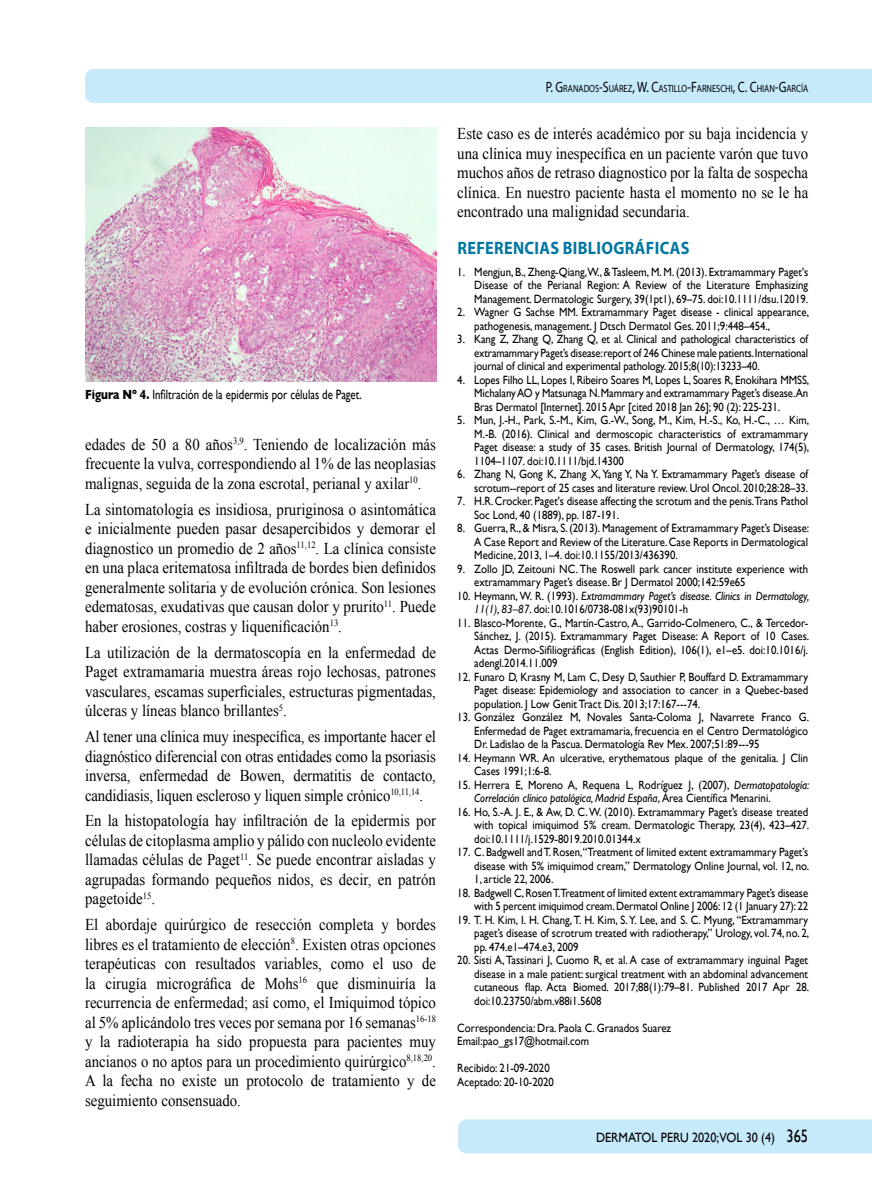
<style>
.page{position:relative;width:872px;height:1191px;background:#fff}
.page>*{position:absolute;margin:0;border:0;box-sizing:border-box;transform-origin:0 0}
.t1{font:700 18px "Myriad Pro";letter-spacing:.02em;color:#0076a3;scale:.9 1}
.t2{font:16.5px/19.5px "Times New Roman";color:#000;text-align:justify;scale:.9 1}
.t3{font:13.5px "Gill Sans";color:#000;scale:.8 1}
.t4{font:13.5px "Gill Sans";color:#000;scale:.9 1}
.t5{font:12px/13.5px "Gill Sans";color:#000;text-align:justify;scale:.9 1}
.t6{font:italic 12px/13.5px "Gill Sans";color:#000;scale:.9 1}
.t7{font:10.5px "Myriad Pro";color:#000;scale:.8 1}
.s1{font-weight:700}
.s2{font-size:15px}
.s3{font-style:normal}
.s4{font-style:italic}
.s5{font-size:18px}
</style>
<div class="page">
<div style="left:85px;top:69px;width:787px;height:34px;background:#c7eafb"></div>
<div style="left:458px;top:1119px;width:414px;height:34px;background:#c7eafb"></div>
<img style="left:85px;top:128px;width:351px;height:253px">
<p class="t3" style="left:85px;top:387px;width:347px"><span class="s1">Figura Nº 4.</span> Infiltración de la epidermis por células de Paget.</p>
<h2 class="t2" style="left:85px;top:434px;width:391px">edades de 50 a 80 años<sup>3,9</sup>. Teniendo de localización más frecuente la vulva, correspondiendo al 1% de las neoplasias malignas, seguida de la zona escrotal, perianal y axilar<sup>10</sup>.</h2>
<p class="t2" style="left:85px;top:499px;width:391px">La sintomatología es insidiosa, pruriginosa o asintomática e inicialmente pueden pasar desapercibidos y demorar el diagnostico un promedio de 2 años<sup>11,12</sup>. La clínica consiste en una placa eritematosa infiltrada de bordes bien definidos generalmente solitaria y de evolución crónica. Son lesiones edematosas, exudativas que causan dolor y prurito<sup>11</sup>. Puede haber erosiones, costras y liquenificación<sup>13</sup>.</p>
<h2 class="t2" style="left:85px;top:642px;width:391px">La utilización de la dermatoscopía en la enfermedad de Paget extramamaria muestra áreas rojo lechosas, patrones vasculares, escamas superficiales, estructuras pigmentadas, úlceras y líneas blanco brillantes<sup>5</sup>.</h2>
<p class="t2" style="left:85px;top:726px;width:391px">Al tener una clínica muy inespecífica, es importante hacer el diagnóstico diferencial con otras entidades como la psoriasis inversa, enfermedad de Bowen, dermatitis de contacto, candidiasis, liquen escleroso y liquen simple crónico<sup>10,11,14</sup>.</p>
<p class="t2" style="left:85px;top:811px;width:391px">En la histopatología hay infiltración de la epidermis por células de citoplasma amplio y pálido con nucleolo evidente llamadas células de Paget<sup>11</sup>. Se puede encontrar aisladas y agrupadas formando pequeños nidos, es decir, en patrón pagetoide<sup>15</sup>.</p>
<p class="t2" style="left:85px;top:914px;width:391px">El abordaje quirúrgico de resección completa y bordes libres es el tratamiento de elección<sup>8</sup>. Existen otras opciones terapéuticas con resultados variables, como el uso de la cirugía micrográfica de Mohs<sup>16</sup> que disminuiría la recurrencia de enfermedad; así como, el Imiquimod tópico al 5% aplicándolo tres veces por semana por 16 semanas<sup>16-18 </sup>y la radioterapia ha sido propuesta para pacientes muy ancianos o no aptos para un procedimiento quirúrgico<sup>8,18,20</sup>.<br>A la fecha no existe un protocolo de tratamiento y de seguimiento consensuado.</p>
<p class="t7" style="left:546px;top:82px;width:329px"><span class="s2">P. G</span>RANADOS<span class="s2">-S</span>UÁREZ<span class="s2">, W. C</span>ASTILLO<span class="s2">-F</span>ARNESCHI<span class="s2">, C. C</span>HIAN<span class="s2">-G</span>ARCÍA</p>
<p class="t2" style="left:457px;top:123px;width:391px">Este caso es de interés académico por su baja incidencia y una clínica muy inespecífica en un paciente varón que tuvo muchos años de retraso diagnostico por la falta de sospecha clínica. En nuestro paciente hasta el momento no se le ha encontrado una malignidad secundaria.</p>
<h1 class="t1" style="left:457px;top:236px;width:259px">REFERENCIAS BIBLIOGRÁFICAS</h1>
<p class="t5" style="left:474px;top:265px;width:372px;text-indent:-17px">1. Mengjun, B., Zheng-Qiang,W., &amp; Tasleem, M. M. (2013). Extramammary Paget's Disease of the Perianal Region: A Review of the Literature Emphasizing Management. Dermatologic Surgery, 39(1pt1), 69–75. doi:10.1111/dsu.12019.</p>
<p class="t5" style="left:474px;top:305px;width:374px;text-indent:-17px">2. Wagner G Sachse MM. Extramammary Paget disease - clinical appearance, pathogenesis, management. J Dtsch Dermatol Ges. 2011;9:448–454.,</p>
<p class="t5" style="left:474px;top:332px;width:372px;text-indent:-17px">3. Kang Z, Zhang Q, Zhang Q, et al. Clinical and pathological characteristics of extramammary Paget’s disease: report of 246 Chinese male patients. International journal of clinical and experimental pathology. 2015;8(10):13233–40.</p>
<p class="t5" style="left:474px;top:373px;width:374px;text-indent:-17px">4. Lopes Filho LL, Lopes I, Ribeiro Soares M, Lopes L, Soares R, Enokihara MMSS, Michalany AO y Matsunaga N. Mammary and extramammary Paget’s disease.An Bras Dermatol [Internet]. 2015 Apr [cited 2018 Jan 26]; 90 (2): 225-231.</p>
<p class="t5" style="left:474px;top:413px;width:374px;text-indent:-17px">5. Mun, J.-H., Park, S.-M., Kim, G.-W., Song, M., Kim, H.-S., Ko, H.-C., … Kim, M.-B. (2016). Clinical and dermoscopic characteristics of extramammary Paget disease: a study of 35 cases. British Journal of Dermatology, 174(5), 1104–1107. doi:10.1111/bjd.14300</p>
<p class="t5" style="left:457px;top:467px;width:391px;text-align:right">6. Zhang N, Gong K, Zhang X, Yang Y, Na Y. Extramammary Paget’s disease of scrotum--report of 25 cases and literature review. Urol Oncol. 2010;28:28–33.</p>
<p class="t5" style="left:474px;top:494px;width:372px;text-indent:-17px">7. H.R. Crocker. Paget's disease affecting the scrotum and the penis.Trans Pathol<br>Soc Lond, 40 (1889), pp. 187-191.</p>
<p class="t5" style="left:474px;top:521px;width:374px;text-indent:-17px">8. Guerra, R., &amp; Misra, S. (2013). Management of Extramammary Paget’s Disease:<br>A Case Report and Review of the Literature. Case Reports in Dermatological Medicine, 2013, 1–4. doi:10.1155/2013/436390.</p>
<p class="t5" style="left:474px;top:562px;width:372px;text-indent:-17px">9. Zollo JD, Zeitouni NC. The Roswell park cancer institute experience with extramammary Paget’s disease. Br J Dermatol 2000;142:59e65</p>
<p class="t6" style="left:474px;top:589px;width:374px;text-indent:-17px"><span class="s3">10. Heymann, W. R. (1993).</span> Extramammary Paget’s disease. Clinics in Dermatology,<br>11(1), 83–87<span class="s3">. doi:10.1016/0738-081x(93)90101-h</span></p>
<p class="t5" style="left:474px;top:616px;width:374px;text-indent:-17px">11. Blasco-Morente, G., Martín-Castro, A., Garrido-Colmenero, C., &amp; Tercedor-Sánchez, J. (2015). Extramammary Paget Disease: A Report of 10 Cases.<br>Actas Dermo-Sifiliográficas (English Edition), 106(1), e1–e5. doi:10.1016/j. adengl.2014.11.009</p>
<p class="t5" style="left:474px;top:670px;width:372px;text-indent:-17px">12. Funaro D, Krasny M, Lam C, Desy D, Sauthier P, Bouffard D. Extramammary Paget disease: Epidemiology and association to cancer in a Quebec-based population. J Low Genit Tract Dis. 2013;17:167---74.</p>
<p class="t5" style="left:474px;top:710px;width:374px;text-indent:-17px">13. González González M, Novales Santa-Coloma J, Navarrete Franco G.<br>Enfermedad de Paget extramamaria, frecuencia en el Centro Dermatológico Dr. Ladislao de la Pascua. Dermatología Rev Mex. 2007;51:89---95</p>
<p class="t5" style="left:474px;top:751px;width:372px;text-indent:-17px">14. Heymann WR. An ulcerative, erythematous plaque of the genitalia. J Clin<br>Cases 1991;1:6-8.</p>
<p class="t5" style="left:474px;top:778px;width:374px;text-indent:-17px">15. Herrera E, Moreno A, Requena L, Rodríguez J, (2007), <span class="s4">Dermatopatología:<br>Correlación clínico patológica, Madrid España</span>, Área Científica Menarini.</p>
<p class="t5" style="left:474px;top:805px;width:374px;text-indent:-17px">16. Ho, S.-A. J. E., &amp; Aw, D. C. W. (2010). Extramammary Paget’s disease treated with topical imiquimod 5% cream. Dermatologic Therapy, 23(4), 423–427. doi:10.1111/j.1529-8019.2010.01344.x</p>
<p class="t5" style="left:474px;top:845px;width:374px;text-indent:-17px">17. C. Badgwell and T. Rosen,“Treatment of limited extent extramammary Paget’s disease with 5% imiquimod cream,” Dermatology Online Journal, vol. 12, no.<br>1, article 22, 2006.</p>
<p class="t5" style="left:457px;top:886px;width:391px;text-align:right">18. Badgwell C, Rosen T.Treatment of limited extent extramammary Paget’s disease with 5 percent imiquimod cream. Dermatol Online J 2006: 12 (1 January 27): 22</p>
<p class="t5" style="left:474px;top:913px;width:374px;text-indent:-17px">19. T. H. Kim, I. H. Chang, T. H. Kim, S. Y. Lee, and S. C. Myung, “Extramammary paget’s disease of scrotrum treated with radiotherapy,” Urology, vol. 74, no. 2, pp. 474.e1–474.e3, 2009</p>
<p class="t5" style="left:474px;top:953px;width:374px;text-indent:-17px">20. Sisti A, Tassinari J, Cuomo R, et al. A case of extramammary inguinal Paget disease in a male patient: surgical treatment with an abdominal advancement cutaneous flap. Acta Biomed. 2017;88(1):79–81. Published 2017 Apr 28. doi:10.23750/abm.v88i1.5608</p>
<p class="t5" style="left:457px;top:1021px;width:239px">Correspondencia: Dra. Paola C. Granados Suarez<br>Email:pao_gs17@hotmail.com</p>
<p class="t5" style="left:457px;top:1061px;width:109px">Recibido: 21-09-2020<br>Aceptado: 20-10-2020</p>
<p class="t4" style="left:596px;top:1129px;width:237px">DERMATOL PERU 2020;VOL 30 (4) <span class="s5">365</span></p>
</div>
